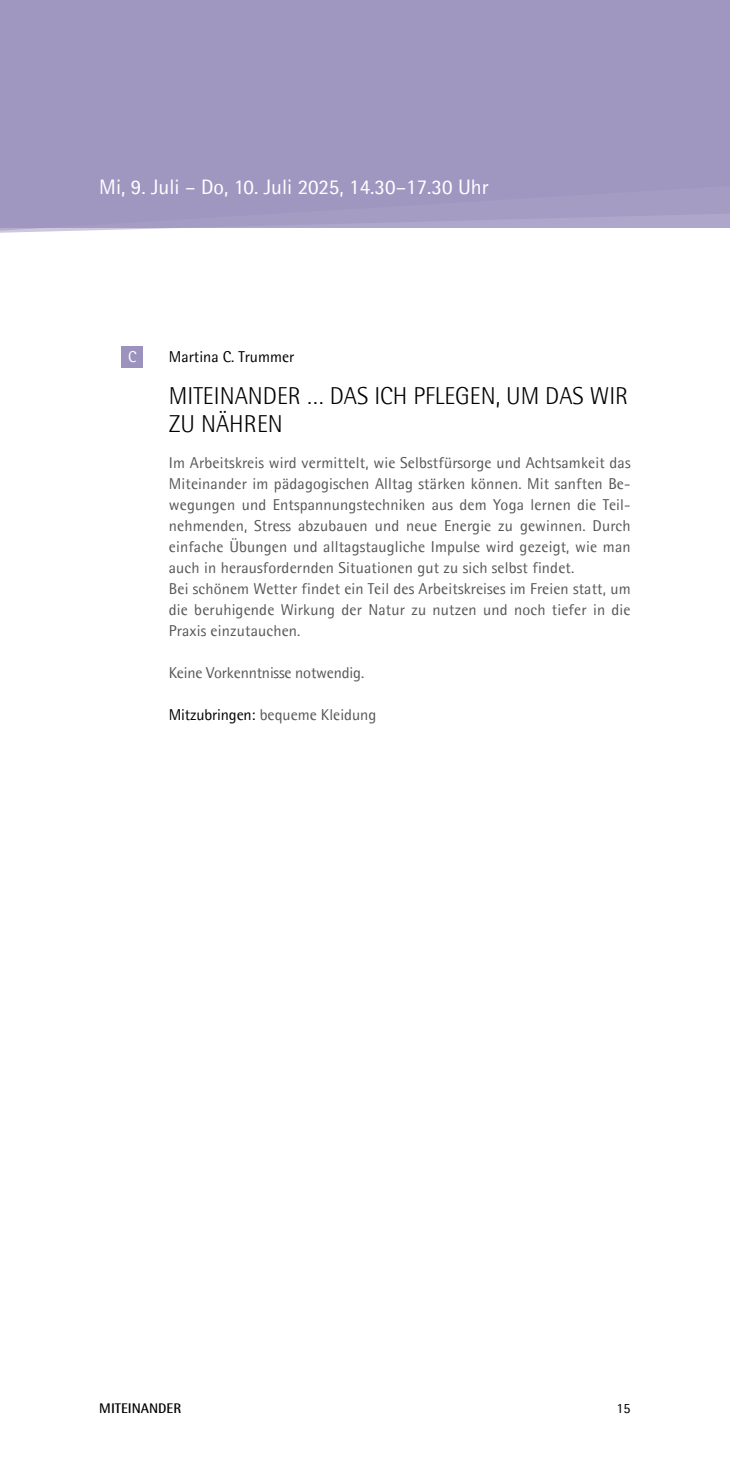
<style>
.page{position:relative;width:730px;height:1474px;background:#fff}
.page>*{position:absolute;margin:0;border:0;box-sizing:border-box;transform-origin:0 0}
.t1{font:300 24.5px/28px "Agfa Rotis Semisans";color:#000}
.t2{font:21px "Agfa Rotis Semisans";color:#fff}
.t3{font:15.75px/21px "Agfa Rotis Semisans";letter-spacing:.01em;color:#575756}
.t4{font:15.75px "Agfa Rotis Semisans";letter-spacing:-.01em;color:#575756}
.t5{font:15.75px "Agfa Rotis Semisans";color:#000}
.t6{font:15.75px "Agfa Rotis Semisans";color:#fff}
.t7{font:700 14px "Agfa Rotis Semisans";color:#000}
.t8{font:14px "Agfa Rotis Semisans";color:#000}
.s1{color:#000}
</style>
<div class="page">
<div style="left:0;top:0;width:729px;height:233px;background:#a097c1"></div>
<div style="left:121px;top:347px;width:22px;height:21px;background:#9b92be"></div>
<h2 class="t2" style="left:99px;top:175px;width:391px">Mi, 9. Juli – Do, 10. Juli 2025, 14.30–17.30 Uhr</h2>
<p class="t6" style="left:128px;top:348px;width:10px">C</p>
<p class="t5" style="left:169px;top:348px;width:127px">Martina C. Trummer</p>
<h1 class="t1" style="left:169px;top:382px;width:461px">MITEINANDER … DAS ICH PFLEGEN, UM DAS WIR<br>ZU NÄHREN</h1>
<p class="t3" style="left:169px;top:451px;width:463px">Im Arbeitskreis wird vermittelt, wie Selbstfürsorge und Achtsamkeit das Miteinander im pädagogischen Alltag stärken können. Mit sanften Be&shy;wegungen und Entspannungstechniken aus dem Yoga lernen die Teil&shy;nehmenden, Stress abzubauen und neue Energie zu gewinnen. Durch einfache Übungen und alltagstaugliche Impulse wird gezeigt, wie man auch in herausfordernden Situationen gut zu sich selbst findet.<br>Bei schönem Wetter findet ein Teil des Arbeitskreises im Freien statt, um die beruhigende Wirkung der Natur zu nutzen und noch tiefer in die Praxis einzutauchen.</p>
<p class="t4" style="left:169px;top:663px;width:197px">Keine Vorkenntnisse notwendig.</p>
<p class="t3" style="left:169px;top:703px;width:209px"><span class="s1">Mitzubringen:</span> bequeme Kleidung</p>
<p class="t7" style="left:99px;top:1399px;width:83px">MITEINANDER</p>
<p class="t8" style="left:616px;top:1399px;width:16px">15</p>
</div>
